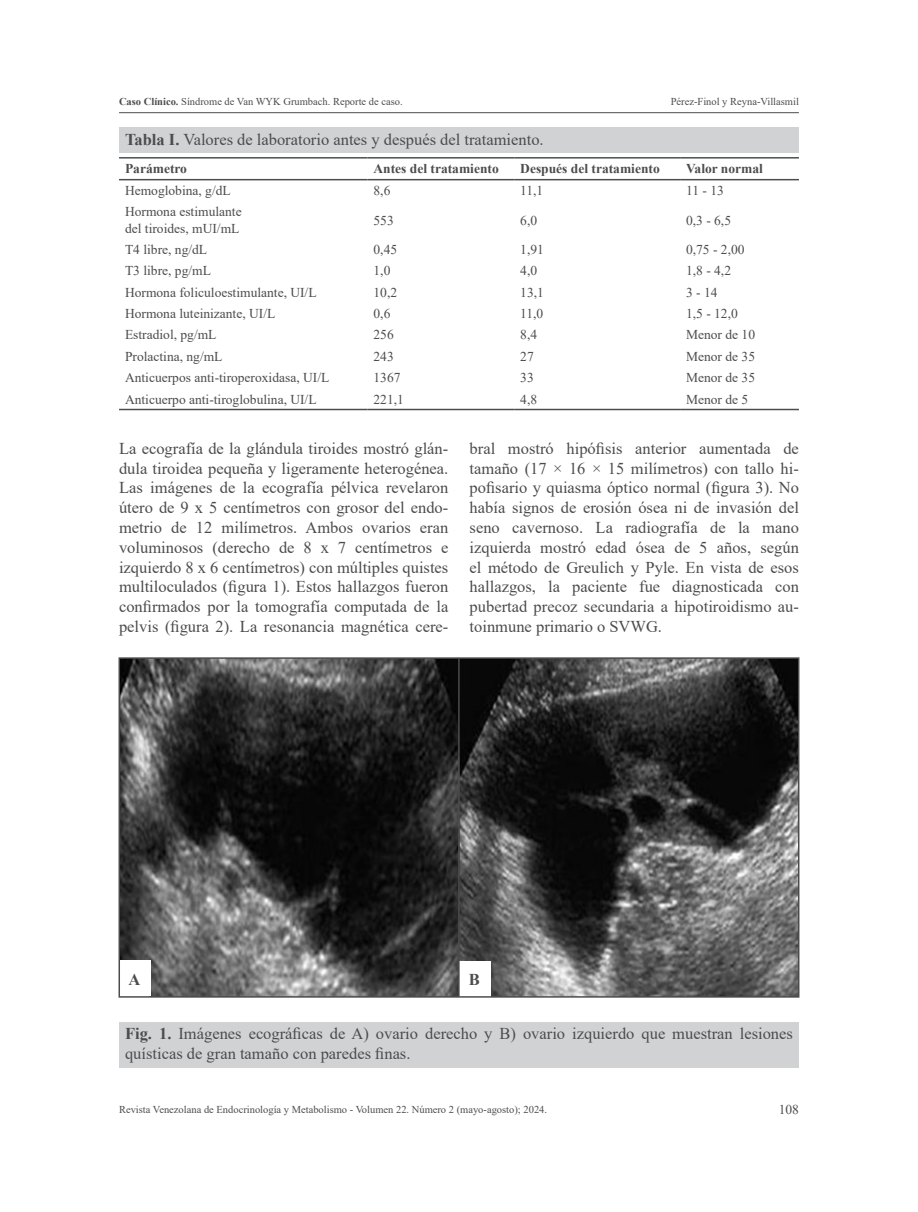
<style>
.page{position:relative;width:918px;height:1212px;background:#fff}
.page>*{position:absolute;margin:0;border:0;box-sizing:border-box;transform-origin:0 0}
.contenido_general{font:16.5px/19.8px "Times New Roman";color:#4b4c4d;text-align:justify}
.tabla{font:16.5px/19.8px "Times New Roman";color:#4b4c4d}
.volumen_-_numero_-_m{font:700 16.5px "Times New Roman";color:#4b4c4d}
.contenido_general-2{font:13.5px "Times New Roman";color:#4b4c4d}
.contenido_general-3{font:700 13.5px "Times New Roman";color:#4b4c4d}
.t1{font:10.5px "Times New Roman";color:#4b4c4d}
.s1{font-weight:700}
</style>
<div class="page">
<hr style="left:119px;top:112px;width:680px;height:1px;background:#4b4c4d">
<div style="left:119px;top:128px;width:680px;height:25px;background:#d1d2d4"></div>
<hr style="left:119px;top:157px;width:249px;height:2px;background:#4b4c4d">
<hr style="left:368px;top:157px;width:146px;height:2px;background:#4b4c4d">
<hr style="left:514px;top:157px;width:166px;height:2px;background:#4b4c4d">
<hr style="left:680px;top:157px;width:119px;height:2px;background:#4b4c4d">
<hr style="left:119px;top:179px;width:249px;height:1px;background:#4b4c4d">
<hr style="left:368px;top:179px;width:146px;height:1px;background:#4b4c4d">
<hr style="left:514px;top:179px;width:166px;height:1px;background:#4b4c4d">
<hr style="left:680px;top:179px;width:119px;height:1px;background:#4b4c4d">
<hr style="left:119px;top:409px;width:249px;height:1px;background:#4b4c4d">
<hr style="left:368px;top:409px;width:146px;height:1px;background:#4b4c4d">
<hr style="left:514px;top:409px;width:166px;height:1px;background:#4b4c4d">
<hr style="left:680px;top:409px;width:119px;height:1px;background:#4b4c4d">
<img style="left:121px;top:659px;width:676px;height:337px">
<div style="left:119px;top:1022px;width:680px;height:45px;background:#d1d2d4"></div>
<div style="left:119px;top:960px;width:32px;height:36px;background:#fff"></div>
<div style="left:459px;top:961px;width:32px;height:36px;background:#fff"></div>
<hr style="left:458px;top:658px;width:2px;height:338px;background:#4b4c4d">
<p class="t1" style="left:119px;top:94px;width:285px"><span class="s1">Caso Clínico.</span> Síndrome de Van WYK Grumbach. Reporte de caso.</p>
<p class="t1" style="left:671px;top:94px;width:130px">Pérez-Finol y Reyna-Villasmil</p>
<p class="tabla" style="left:125px;top:129px;width:420px"><span class="s1">Tabla I.</span> Valores de laboratorio antes y después del tratamiento.</p>
<p class="contenido_general-3" style="left:125px;top:159px;width:63px">Parámetro</p>
<p class="contenido_general-3" style="left:374px;top:159px;width:127px">Antes del tratamiento</p>
<p class="contenido_general-3" style="left:520px;top:159px;width:141px">Después del tratamiento</p>
<p class="contenido_general-3" style="left:686px;top:159px;width:78px">Valor normal</p>
<p class="contenido_general-2" style="left:125px;top:181px;width:107px">Hemoglobina, g/dL</p>
<p class="contenido_general-2" style="left:374px;top:181px;width:18px">8,6</p>
<p class="contenido_general-2" style="left:520px;top:181px;width:25px">11,1</p>
<p class="contenido_general-2" style="left:686px;top:181px;width:39px">11 - 13</p>
<p class="contenido_general-2" style="left:125px;top:202px;width:118px">Hormona estimulante</p>
<p class="contenido_general-2" style="left:125px;top:219px;width:116px">del tiroides, mUI/mL</p>
<p class="contenido_general-2" style="left:374px;top:210px;width:22px">553</p>
<p class="contenido_general-2" style="left:520px;top:210px;width:18px">6,0</p>
<p class="contenido_general-2" style="left:686px;top:210px;width:46px">0,3 - 6,5</p>
<p class="contenido_general-2" style="left:125px;top:240px;width:84px">T4 libre, ng/dL</p>
<p class="contenido_general-2" style="left:374px;top:240px;width:25px">0,45</p>
<p class="contenido_general-2" style="left:520px;top:240px;width:25px">1,91</p>
<p class="contenido_general-2" style="left:686px;top:240px;width:60px">0,75 - 2,00</p>
<p class="contenido_general-2" style="left:125px;top:261px;width:87px">T3 libre, pg/mL</p>
<p class="contenido_general-2" style="left:374px;top:261px;width:18px">1,0</p>
<p class="contenido_general-2" style="left:520px;top:261px;width:18px">4,0</p>
<p class="contenido_general-2" style="left:686px;top:261px;width:46px">1,8 - 4,2</p>
<p class="contenido_general-2" style="left:125px;top:283px;width:193px">Hormona foliculoestimulante, UI/L</p>
<p class="contenido_general-2" style="left:374px;top:283px;width:25px">10,2</p>
<p class="contenido_general-2" style="left:520px;top:283px;width:25px">13,1</p>
<p class="contenido_general-2" style="left:686px;top:283px;width:33px">3 - 14</p>
<p class="contenido_general-2" style="left:125px;top:304px;width:152px">Hormona luteinizante, UI/L</p>
<p class="contenido_general-2" style="left:374px;top:304px;width:18px">0,6</p>
<p class="contenido_general-2" style="left:520px;top:304px;width:25px">11,0</p>
<p class="contenido_general-2" style="left:686px;top:304px;width:53px">1,5 - 12,0</p>
<p class="contenido_general-2" style="left:125px;top:325px;width:93px">Estradiol, pg/mL</p>
<p class="contenido_general-2" style="left:374px;top:325px;width:22px">256</p>
<p class="contenido_general-2" style="left:520px;top:325px;width:18px">8,4</p>
<p class="contenido_general-2" style="left:686px;top:325px;width:70px">Menor de 10</p>
<p class="contenido_general-2" style="left:125px;top:347px;width:99px">Prolactina, ng/mL</p>
<p class="contenido_general-2" style="left:374px;top:347px;width:22px">243</p>
<p class="contenido_general-2" style="left:520px;top:347px;width:15px">27</p>
<p class="contenido_general-2" style="left:686px;top:347px;width:70px">Menor de 35</p>
<p class="contenido_general-2" style="left:125px;top:368px;width:206px">Anticuerpos anti-tiroperoxidasa, UI/L</p>
<p class="contenido_general-2" style="left:374px;top:368px;width:29px">1367</p>
<p class="contenido_general-2" style="left:520px;top:368px;width:15px">33</p>
<p class="contenido_general-2" style="left:686px;top:368px;width:70px">Menor de 35</p>
<p class="contenido_general-2" style="left:125px;top:389px;width:193px">Anticuerpo anti-tiroglobulina, UI/L</p>
<p class="contenido_general-2" style="left:374px;top:389px;width:32px">221,1</p>
<p class="contenido_general-2" style="left:520px;top:389px;width:18px">4,8</p>
<p class="contenido_general-2" style="left:686px;top:389px;width:64px">Menor de 5</p>
<p class="contenido_general" style="left:119px;top:438px;width:331px">La ecografía de la glándula tiroides mostró glán&shy;dula tiroidea pequeña y ligeramente heterogénea.<br>Las imágenes de la ecografía pélvica revelaron útero de 9 x 5 centímetros con grosor del endo&shy;metrio de 12 milímetros. Ambos ovarios eran voluminosos (derecho de 8 x 7 centímetros e izquierdo 8 x 6 centímetros) con múltiples quistes multiloculados (figura 1). Estos hallazgos fueron confirmados por la tomografía computada de la pelvis (figura 2). La resonancia magnética cere-</p>
<p class="contenido_general" style="left:470px;top:438px;width:331px">bral mostró hipófisis anterior aumentada de tamaño (17 × 16 × 15 milímetros) con tallo hi&shy;pofisario y quiasma óptico normal (figura 3). No había signos de erosión ósea ni de invasión del seno cavernoso. La radiografía de la mano izquierda mostró edad ósea de 5 años, según el método de Greulich y Pyle. En vista de esos hallazgos, la paciente fue diagnosticada con pubertad precoz secundaria a hipotiroidismo au&shy;toinmune primario o SVWG.</p>
<p class="volumen_-_numero_-_m" style="left:129px;top:968px;width:13px">A</p>
<p class="volumen_-_numero_-_m" style="left:469px;top:968px;width:13px">B</p>
<p class="tabla" style="left:125px;top:1023px;width:669px"><span class="s1">Fig. 1.</span> Imágenes ecográficas de A) ovario derecho y B) ovario izquierdo que muestran lesiones quísticas de gran tamaño con paredes finas.</p>
<p class="t1" style="left:119px;top:1102px;width:430px">Revista Venezolana de Endocrinología y Metabolismo - Volumen 22. Número 2 (mayo-agosto); 2024.</p>
<p class="contenido_general-2" style="left:779px;top:1099px;width:22px">108</p>
</div>
